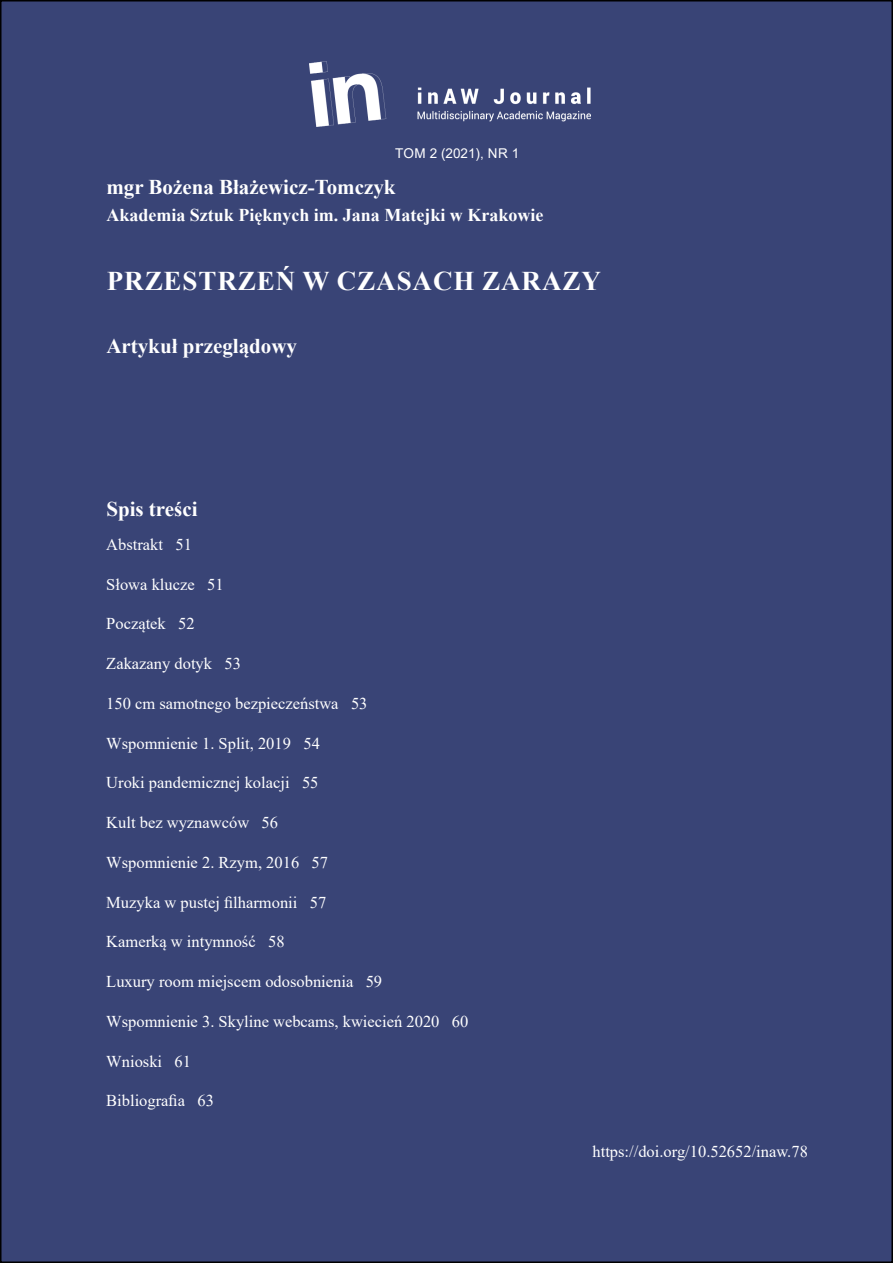
<style>
.page{position:relative;width:893px;height:1263px;background:#fff}
.page>*{position:absolute;margin:0;border:0;box-sizing:border-box;transform-origin:0 0}
.t1{font:700 27px "Times New Roman";letter-spacing:.035em;color:#fff}
.t2{font:700 21px "Times New Roman";color:#fff}
.t3{font:700 18px "Times New Roman";color:#fff}
.t4{font:16.5px "Times New Roman";color:#fff}
.t5{font:13.5px "Arial";letter-spacing:.01em;color:#fff}
</style>
<div class="page">
<div style="left:1px;top:1px;width:891px;height:1261px;background:#394476"></div>
<img style="left:310px;top:61px;width:280px;height:66px">
<p class="t5" style="left:395px;top:144px;width:126px">TOM 2 (2021), NR 1</p>
<p class="t2" style="left:106px;top:172px;width:291px">mgr Bożena Błażewicz-Tomczyk</p>
<p class="t3" style="left:106px;top:202px;width:439px">Akademia Sztuk Pięknych im. Jana Matejki w Krakowie</p>
<h1 class="t1" style="left:107px;top:262px;width:496px">PRZESTRZEŃ W CZASACH ZARAZY</h1>
<p class="t2" style="left:106px;top:330px;width:192px">Artykuł przeglądowy</p>
<p class="t2" style="left:106px;top:494px;width:93px">Spis treści</p>
<p class="t4" style="left:106px;top:533px;width:87px">Abstrakt 51</p>
<p class="t4" style="left:106px;top:572px;width:119px">Słowa klucze 51</p>
<p class="t4" style="left:106px;top:612px;width:90px">Początek 52</p>
<p class="t4" style="left:106px;top:652px;width:136px">Zakazany dotyk 53</p>
<p class="t4" style="left:106px;top:692px;width:263px">150 cm samotnego bezpieczeństwa 53</p>
<p class="t4" style="left:106px;top:731px;width:215px">Wspomnienie 1. Split, 2019 54</p>
<p class="t4" style="left:106px;top:771px;width:214px">Uroki pandemicznej kolacji 55</p>
<p class="t4" style="left:106px;top:811px;width:173px">Kult bez wyznawców 56</p>
<p class="t4" style="left:106px;top:851px;width:223px">Wspomnienie 2. Rzym, 2016 57</p>
<p class="t4" style="left:106px;top:890px;width:221px">Muzyka w pustej filharmonii 57</p>
<p class="t4" style="left:106px;top:930px;width:180px">Kamerką w intymność 58</p>
<p class="t4" style="left:106px;top:970px;width:277px">Luxury room miejscem odosobnienia 59</p>
<p class="t4" style="left:106px;top:1010px;width:364px">Wspomnienie 3. Skyline webcams, kwiecień 2020 60</p>
<p class="t4" style="left:106px;top:1049px;width:86px">Wnioski 61</p>
<p class="t4" style="left:106px;top:1089px;width:109px">Bibliografia 63</p>
<p class="t4" style="left:592px;top:1139px;width:217px">https://doi.org/10.52652/inaw.78</p>
</div>
